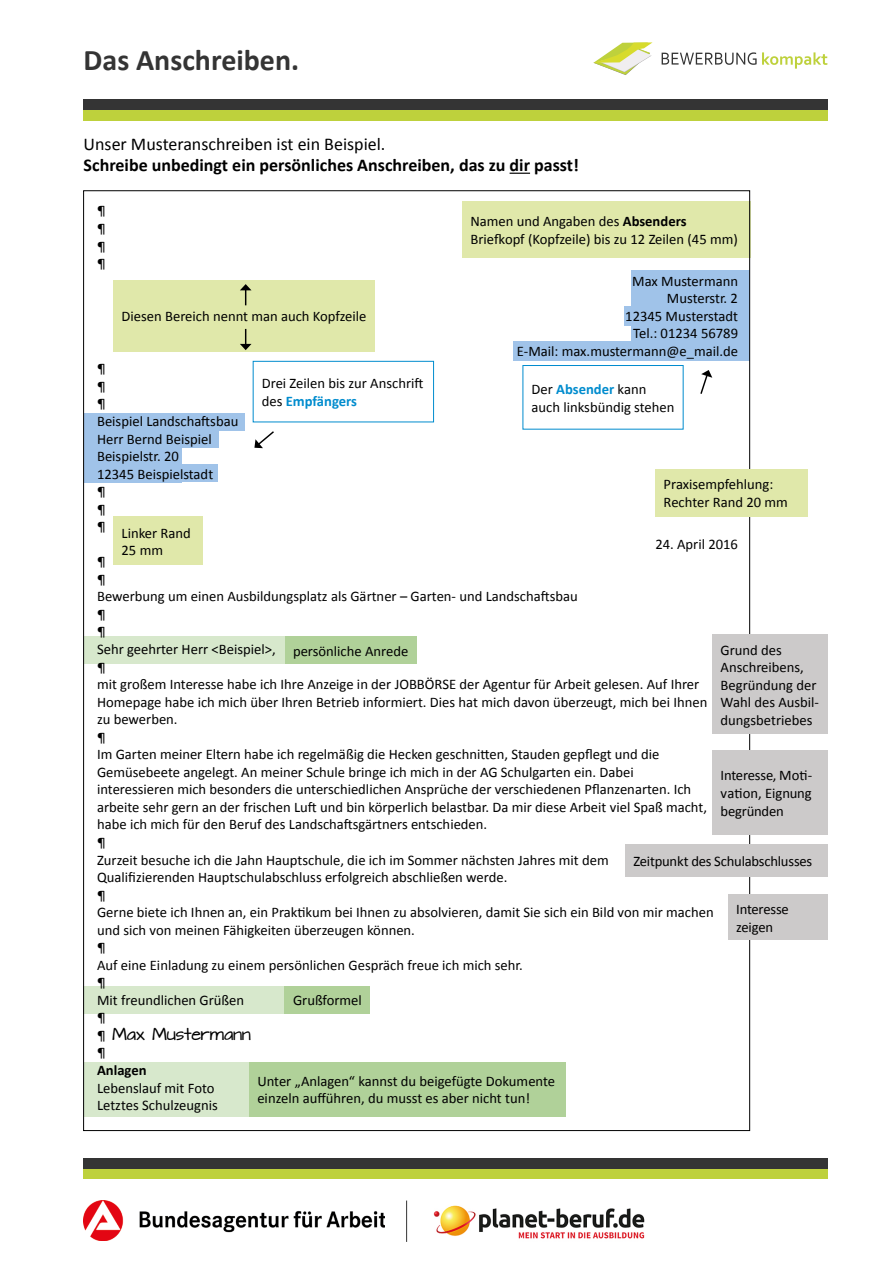
<style>
.page{position:relative;width:893px;height:1263px;background:#fff}
.page>*{position:absolute;margin:0;border:0;box-sizing:border-box;transform-origin:0 0}
.t1{font:700 30px "Calibri";color:#343434}
.t2{font:700 18px "Calibri";color:#000}
.t3{font:18px "Calibri";color:#000}
.t4{font:14.55px/17.5px "Calibri";color:#000}
.t5{font:14.55px/17.5px "Calibri";letter-spacing:-.02em;color:#000}
.t6{font:14.55px "Architects Daughter";color:#000}
.t7{font:700 14.55px "Calibri";color:#000}
.s1{font-family:"Calibri"}
.s2{font-weight:700}
.s3{font-weight:700;color:#008cce}
</style>
<div class="page">
<div style="left:84px;top:1062px;width:251px;height:54px;background:#d7e8cc"></div>
<div style="left:83px;top:986px;width:251px;height:27px;background:#d7e8cc"></div>
<div style="left:84px;top:636px;width:251px;height:28px;background:#d7e8cc"></div>
<div style="left:133px;top:465px;width:85px;height:17px;background:#a0c3e9"></div>
<div style="left:121px;top:430px;width:97px;height:18px;background:#a0c3e9"></div>
<div style="left:147px;top:413px;width:97px;height:18px;background:#a0c3e9"></div>
<div style="left:84px;top:413px;width:97px;height:69px;background:#a0c3e9"></div>
<div style="left:624px;top:306px;width:122px;height:20px;background:#a0c3e9"></div>
<div style="left:513px;top:341px;width:118px;height:20px;background:#a0c3e9"></div>
<div style="left:631px;top:271px;width:119px;height:90px;background:#a0c3e9"></div>
<img style="left:433px;top:1205px;width:212px;height:34px">
<img style="left:84px;top:1201px;width:301px;height:39px">
<div style="left:83px;top:110px;width:744px;height:10px;background:#bed13c"></div>
<div style="left:83px;top:100px;width:744px;height:10px;background:#343434"></div>
<div style="left:83px;top:1168px;width:744px;height:11px;background:#bed13c"></div>
<div style="left:83px;top:1158px;width:744px;height:11px;background:#343434"></div>
<svg style="left:662px;top:52px;width:165px;height:17px"></svg>
<svg style="left:593px;top:42px;width:59px;height:33px"></svg>
<hr style="left:406px;top:1200px;width:1px;height:42px;background:#343434">
<svg style="left:510px;top:173px;width:20px;height:1px"></svg>
<div style="left:113px;top:280px;width:262px;height:72px;background:#e0e8aa"></div>
<svg style="left:240px;top:284px;width:12px;height:21px"></svg>
<svg style="left:240px;top:329px;width:12px;height:21px"></svg>
<div style="left:462px;top:201px;width:288px;height:57px;background:#e0e8aa"></div>
<div style="left:523px;top:365px;width:160px;height:64px;border:1px solid #008cce"></div>
<div style="left:253px;top:361px;width:181px;height:61px;border:1px solid #008cce"></div>
<svg style="left:254px;top:431px;width:20px;height:17px"></svg>
<svg style="left:700px;top:370px;width:12px;height:24px"></svg>
<div style="left:113px;top:516px;width:90px;height:49px;background:#e0e8aa"></div>
<div style="left:285px;top:636px;width:132px;height:28px;background:#b0d199"></div>
<div style="left:285px;top:986px;width:85px;height:27px;background:#b0d199"></div>
<div style="left:249px;top:1062px;width:317px;height:54px;background:#b0d199"></div>
<div style="left:655px;top:469px;width:153px;height:47px;background:#e0e8aa"></div>
<div style="left:712px;top:635px;width:115px;height:99px;background:#cccaca"></div>
<div style="left:712px;top:750px;width:115px;height:84px;background:#cccaca"></div>
<div style="left:625px;top:844px;width:202px;height:33px;background:#cccaca"></div>
<div style="left:728px;top:895px;width:99px;height:45px;background:#cccaca"></div>
<h1 class="t1" style="left:84px;top:41px;width:217px">Das Anschreiben.</h1>
<p class="t3" style="left:84px;top:132px;width:303px">Unser Musteranschreiben ist ein Beispiel.</p>
<p class="t2" style="left:84px;top:154px;width:497px">Schreibe unbedingt ein persönliches Anschreiben, das zu dir passt!</p>
<p class="t4" style="left:97px;top:202px;width:10px;text-align:justify">¶ ¶ ¶ ¶</p>
<p class="t4" style="left:517px;top:272px;width:223px;text-align:right">Max Mustermann<br>Musterstr. 2<br>12345 Musterstadt<br>Tel.: 01234 56789<br>E-Mail: max.mustermann@e_mail.de</p>
<p class="t4" style="left:97px;top:360px;width:143px">¶<br>¶<br>¶<br>Beispiel Landschaftsbau<br>Herr Bernd Beispiel<br>Beispielstr. 20<br>12345 Beispielstadt<br>¶<br>¶<br>¶</p>
<p class="t4" style="left:655px;top:535px;width:84px">24. April 2016</p>
<p class="t4" style="left:97px;top:553px;width:618px">¶<br>¶<br>Bewerbung um einen Ausbildungsplatz als Gärtner – Garten- und Landschaftsbau<br>¶<br>¶<br>Sehr geehrter Herr &lt;Beispiel&gt;,<br>¶<br>mit großem Interesse habe ich Ihre Anzeige in der JOBBÖRSE der Agentur für Arbeit gelesen. Auf Ihrer Homepage habe ich mich über Ihren Betrieb informiert. Dies hat mich davon überzeugt, mich bei Ihnen zu bewerben.<br>¶<br>Im Garten meiner Eltern habe ich regelmäßig die Hecken geschnitten, Stauden gepflegt und die Gemüsebeete angelegt. An meiner Schule bringe ich mich in der AG Schulgarten ein. Dabei interessieren mich besonders die unterschiedlichen Ansprüche der verschiedenen Pflanzenarten. Ich arbeite sehr gern an der frischen Luft und bin körperlich belastbar. Da mir diese Arbeit viel Spaß macht, habe ich mich für den Beruf des Landschaftsgärtners entschieden.<br>¶<br>Zurzeit besuche ich die Jahn Hauptschule, die ich im Sommer nächsten Jahres mit dem<br>Qualifizierenden Hauptschulabschluss erfolgreich abschließen werde.<br>¶<br>Gerne biete ich Ihnen an, ein Praktikum bei Ihnen zu absolvieren, damit Sie sich ein Bild von mir machen und sich von meinen Fähigkeiten überzeugen können.<br>¶<br>Auf eine Einladung zu einem persönlichen Gespräch freue ich mich sehr.<br>¶<br>Mit freundlichen Grüßen<br>¶</p>
<p class="t6" style="left:97px;top:1024px;width:155px"><span class="s1">¶</span> Max Mustermann</p>
<p class="t4" style="left:97px;top:1044px;width:10px">¶</p>
<p class="t7" style="left:97px;top:1061px;width:51px">Anlagen</p>
<p class="t4" style="left:97px;top:1079px;width:122px">Lebenslauf mit Foto<br>Letztes Schulzeugnis</p>
<p class="t4" style="left:470px;top:213px;width:269px">Namen und Angaben des <span class="s2">Absenders<br></span>Briefkopf (Kopfzeile) bis zu 12 Zeilen (45 mm)</p>
<p class="t4" style="left:122px;top:308px;width:246px">Diesen Bereich nennt man auch Kopfzeile</p>
<p class="t4" style="left:262px;top:375px;width:163px">Drei Zeilen bis zur Anschrift des <span class="s3">Empfängers</span></p>
<p class="t4" style="left:532px;top:380px;width:144px">Der <span class="s3">Absender</span> kann auch linksbündig stehen</p>
<p class="t4" style="left:664px;top:476px;width:126px">Praxisempfehlung:<br>Rechter Rand 20 mm</p>
<p class="t4" style="left:122px;top:524px;width:71px">Linker Rand<br>25 mm</p>
<p class="t4" style="left:721px;top:641px;width:100px">Grund des<br>Anschreibens,<br>Begründung der<br>Wahl des Ausbil&shy;dungsbetriebes</p>
<p class="t4" style="left:293px;top:642px;width:117px">persönliche Anrede</p>
<p class="t4" style="left:721px;top:767px;width:93px;text-align:justify">Interesse, Moti&shy;vation, Eignung begründen</p>
<p class="t5" style="left:633px;top:852px;width:180px">Zeitpunkt des Schulabschlusses</p>
<p class="t5" style="left:736px;top:900px;width:54px">Interesse zeigen</p>
<p class="t4" style="left:293px;top:991px;width:70px">Grußformel</p>
<p class="t4" style="left:257px;top:1072px;width:299px">Unter „Anlagen“ kannst du beigefügte Dokumente einzeln aufführen, du musst es aber nicht tun!</p>
</div>
